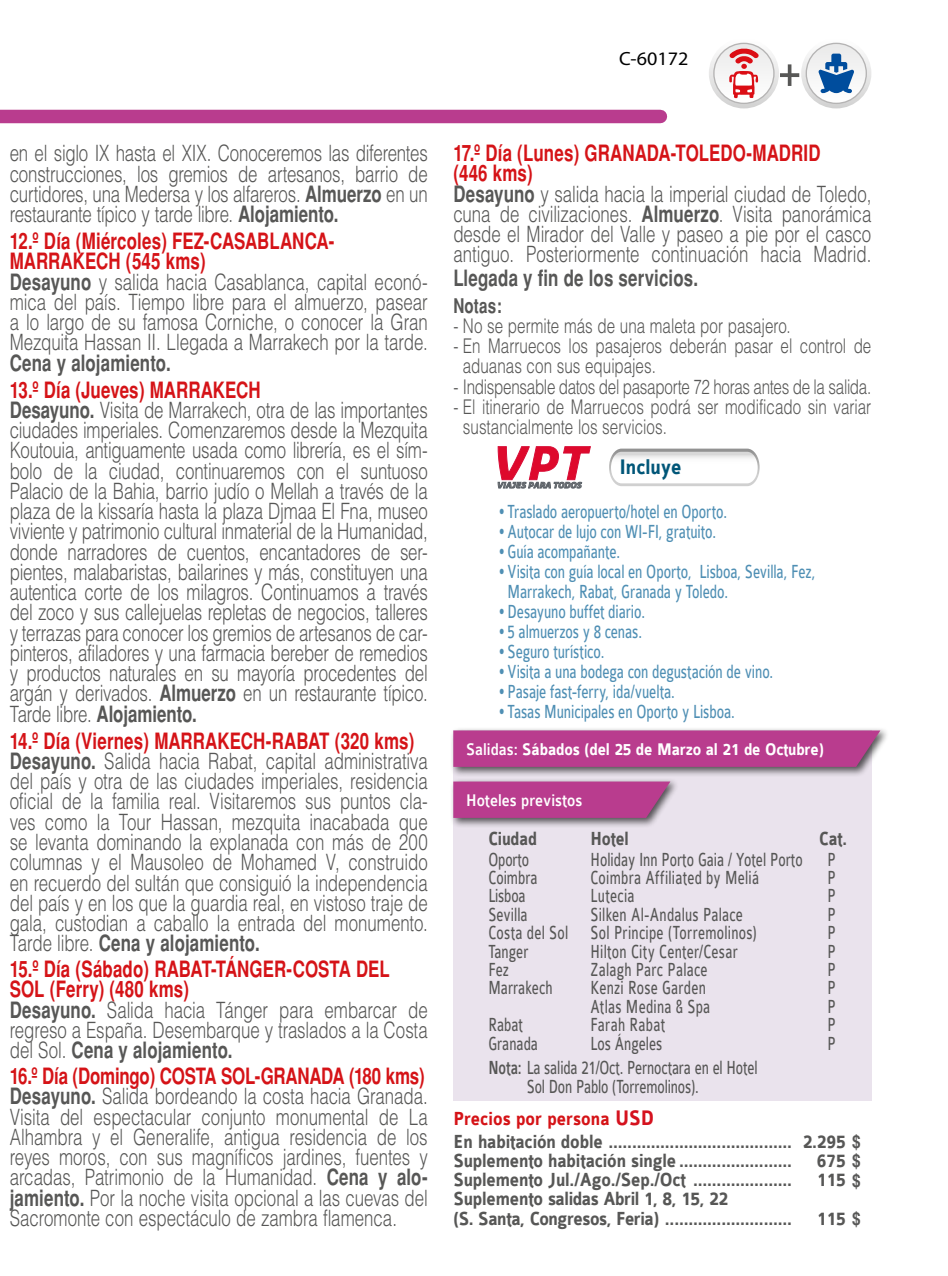
<style>
.page{position:relative;width:948px;height:1276px;background:#fff}
.page>*{position:absolute;margin:0;border:0;box-sizing:border-box;transform-origin:0 0}
.t1{font:300 22.5px/20.2px "Helvetica";letter-spacing:-.01em;color:#575756;scale:.75 1}
.t2{font:700 22.5px "Helvetica";letter-spacing:.005em;color:#575756;scale:.75 1}
.t3{font:700 22.5px "Colaborate";color:#005678;scale:.85 1}
.t4{font:20.25px/19.1px "Colaborate";letter-spacing:.005em;color:#575756;scale:.7 1}
.t5{font:20.25px/20px "Colaborate";letter-spacing:-.005em;color:#4f8fb4;scale:.71 1}
.t6{font:700 20.25px/19.6px "Colaborate";letter-spacing:-.01em;color:#575756;scale:.85 1}
.t7{font:300 20.25px/20.2px "Helvetica";color:#575756;scale:.75 1}
.t8{font:300 20.25px "Helvetica";letter-spacing:-.02em;color:#575756;scale:.75 1}
.t9{font:700 20.25px "Colaborate";letter-spacing:-.01em;color:#575756;scale:.8 1}
.t10{font:700 20.25px "Helvetica";letter-spacing:.015em;color:#575756;scale:.75 1}
.t11{font:19.12px "Myriad Pro";color:#000;scale:1.05 1}
.t12{font:700 18px "Colaborate";letter-spacing:-.01em;color:#fff;scale:.85 1}
.t13{font:500 18px "Colaborate";color:#fff;scale:.85 1}
.s1{font-weight:700}
.s2{font-weight:700;color:#d51317}
.s3{font-weight:500}
.s4{color:#d51317}
.s5{font-size:22.5px;color:#d5121e}
.s6{font-family:"Helvetica";font-size:18px}
</style>
<div class="page">
<div style="left:453px;top:730px;width:418px;height:371px;background:#eae3ed"></div>
<div style="left:0;top:110px;width:660px;height:13px;background:#b93c8e"></div>
<div style="left:449px;top:778px;width:230px;height:50px;background:#000;opacity:.65"></div>
<svg style="left:453px;top:781px;width:217px;height:37px;background:#b84490"></svg>
<svg style="left:609px;top:448px;width:150px;height:38px"></svg>
<svg style="left:498px;top:446px;width:92px;height:42px"></svg>
<div style="left:449px;top:727px;width:440px;height:50px;background:#000;opacity:.65"></div>
<svg style="left:453px;top:730px;width:427px;height:37px;background:#b8418f"></svg>
<svg style="left:780px;top:64px;width:19px;height:22px"></svg>
<svg style="left:708px;top:38px;width:70px;height:70px"></svg>
<svg style="left:713px;top:43px;width:60px;height:60px"></svg>
<div style="left:713px;top:43px;width:61px;height:61px;border:1px solid #b5b4b4;border-radius:50%"></div>
<svg style="left:728px;top:48px;width:30px;height:51px"></svg>
<svg style="left:801px;top:38px;width:70px;height:70px"></svg>
<svg style="left:806px;top:43px;width:60px;height:60px"></svg>
<div style="left:805px;top:43px;width:61px;height:61px;border:1px solid #b5b4b4;border-radius:50%"></div>
<svg style="left:818px;top:54px;width:35px;height:39px"></svg>
<p class="t11" style="left:619px;top:47px;width:68px">C-60172</p>
<p class="t1" style="left:10px;top:142px;width:559px;text-align:justify">en el siglo IX hasta el XIX. Conoceremos las diferentes construcciones, los gremios de artesanos, barrio de curtidores, una Medersa y los alfareros. <span class="s1">Almuerzo</span> en un restaurante típico y tarde libre. <span class="s1">Alojamiento.</span></p>
<p class="t1" style="left:10px;top:230px;width:559px"><span class="s2">12.º Día (Miércoles) FEZ-CASABLANCA-MARRAKECH (545 kms)<br></span><span class="s1">Desayuno</span> y salida hacia Casablanca, capital econó&shy;mica del país. Tiempo libre para el almuerzo, pasear a lo largo de su famosa Corniche, o conocer la Gran Mezquita Hassan II. Llegada a Marrakech por la tarde.</p>
<p class="t2" style="left:10px;top:349px;width:216px">Cena y alojamiento.</p>
<p class="t1" style="left:10px;top:379px;width:559px"><span class="s2">13.º Día (Jueves) MARRAKECH<br></span><span class="s1">Desayuno.</span> Visita de Marrakech, otra de las importantes ciudades imperiales. Comenzaremos desde la Mezquita Koutouia, antiguamente usada como librería, es el sím&shy;bolo de la ciudad, continuaremos con el suntuoso Palacio de la Bahia, barrio judío o Mellah a través de la plaza de la kissaría hasta la plaza Djmaa El Fna, museo viviente y patrimonio cultural inmaterial de la Humanidad, donde narradores de cuentos, encantadores de ser&shy;pientes, malabaristas, bailarines y más, constituyen una autentica corte de los milagros. Continuamos a través del zoco y sus callejuelas repletas de negocios, talleres y terrazas para conocer los gremios de artesanos de car&shy;pinteros, afiladores y una farmacia bereber de remedios y productos naturales en su mayoría procedentes del argán y derivados. <span class="s1">Almuerzo</span> en un restaurante típico.<br>Tarde libre. <span class="s1">Alojamiento.</span></p>
<p class="t1" style="left:10px;top:730px;width:559px"><span class="s2">14.º Día (Viernes) MARRAKECH-RABAT (320 kms)<br></span><span class="s1">Desayuno.</span> Salida hacia Rabat, capital administrativa del país y otra de las ciudades imperiales, residencia oficial de la familia real. Visitaremos sus puntos cla&shy;ves como la Tour Hassan, mezquita inacabada que se levanta dominando la explanada con más de 200 columnas y el Mausoleo de Mohamed V, construido en recuerdo del sultán que consiguió la independencia del país y en los que la guardia real, en vistoso traje de gala, custodian a caballo la entrada del monumento.<br>Tarde libre. <span class="s1">Cena y alojamiento.</span></p>
<p class="t1" style="left:10px;top:958px;width:559px"><span class="s2">15.º Día (Sábado) RABAT-TÁNGER-COSTA DEL SOL (Ferry) (480 kms)<br></span><span class="s1">Desayuno.</span> Salida hacia Tánger para embarcar de regreso a España. Desembarque y traslados a la Costa del Sol. <span class="s1">Cena y alojamiento.</span></p>
<p class="t1" style="left:10px;top:1065px;width:559px"><span class="s2">16.º Día (Domingo) COSTA SOL-GRANADA (180 kms)<br></span><span class="s1">Desayuno.</span> Salida bordeando la costa hacia Granada.<br>Visita del espectacular conjunto monumental de La Alhambra y el Generalife, antigua residencia de los reyes moros, con sus magníficos jardines, fuentes y arcadas, Patrimonio de la Humanidad. <span class="s1">Cena y alo&shy;jamiento.</span> Por la noche visita opcional a las cuevas del Sacromonte con espectáculo de zambra flamenca.</p>
<p class="t1" style="left:453px;top:142px;width:559px"><span class="s2">17.º Día (Lunes) GRANADA-TOLEDO-MADRID<br>(446 kms)<br></span><span class="s1">Desayuno</span> y salida hacia la imperial ciudad de Toledo, cuna de civilizaciones. <span class="s1">Almuerzo</span>. Visita panorámica desde el Mirador del Valle y paseo a pie por el casco antiguo. Posteriormente continuación hacia Madrid.</p>
<p class="t2" style="left:453px;top:264px;width:328px">Llegada y fin de los servicios.</p>
<p class="t10" style="left:453px;top:294px;width:66px">Notas:</p>
<p class="t7" style="left:453px;top:315px;width:451px">- No se permite más de una maleta por pasajero.</p>
<p class="t7" style="left:463px;top:335px;width:546px;text-indent:-10px">- En Marruecos los pasajeros deberán pasar el control de aduanas con sus equipajes.</p>
<p class="t8" style="left:453px;top:374px;width:559px">- Indispensable datos del pasaporte 72 horas antes de la salida.</p>
<p class="t7" style="left:463px;top:396px;width:546px;text-indent:-10px">- El itinerario de Marruecos podrá ser modificado sin variar sustancialmente los servicios.</p>
<p class="t3" style="left:619px;top:455px;width:74px">Incluye</p>
<p class="t5" style="left:498px;top:502px;width:324px">• Traslado aeropuerto/hotel en Oporto.</p>
<p class="t5" style="left:498px;top:522px;width:309px">• Autocar de lujo con WI-FI, gratuito.</p>
<p class="t5" style="left:498px;top:542px;width:173px">• Guía acompañante.</p>
<p class="t5" style="left:507px;top:562px;width:435px;text-indent:-10px">• Visita con guía local en Oporto, Lisboa, Sevilla, Fez,<br>Marrakech, Rabat, Granada y Toledo.</p>
<p class="t5" style="left:498px;top:602px;width:208px">• Desayuno buffet diario.</p>
<p class="t5" style="left:498px;top:622px;width:204px">• 5 almuerzos y 8 cenas.</p>
<p class="t5" style="left:498px;top:642px;width:151px">• Seguro turístico.</p>
<p class="t5" style="left:498px;top:662px;width:389px">• Visita a una bodega con degustación de vino.</p>
<p class="t5" style="left:498px;top:682px;width:251px">• Pasaje fast-ferry, ida/vuelta.</p>
<p class="t5" style="left:498px;top:702px;width:335px">• Tasas Municipales en Oporto y Lisboa.</p>
<p class="t12" style="left:466px;top:739px;width:422px"><span class="s3">Salidas:</span> Sábados (del 25 de Marzo al 21 de Octubre)</p>
<p class="t13" style="left:466px;top:790px;width:138px">Hoteles previstos</p>
<p class="t9" style="left:488px;top:827px;width:62px">Ciudad</p>
<p class="t9" style="left:590px;top:827px;width:49px">Hotel</p>
<p class="t9" style="left:819px;top:827px;width:36px">Cat.</p>
<p class="t4" style="left:488px;top:850px;width:60px">Oporto</p>
<p class="t4" style="left:590px;top:850px;width:351px">Holiday Inn Porto Gaia / Yotel Porto P</p>
<p class="t4" style="left:488px;top:868px;width:72px">Coimbra</p>
<p class="t4" style="left:590px;top:868px;width:242px">Coimbra Affiliated by Meliá</p>
<p class="t4" style="left:827px;top:868px;width:13px">P</p>
<p class="t4" style="left:488px;top:886px;width:55px">Lisboa</p>
<p class="t4" style="left:590px;top:886px;width:64px">Lutecia</p>
<p class="t4" style="left:827px;top:886px;width:13px">P</p>
<p class="t4" style="left:488px;top:905px;width:57px">Sevilla</p>
<p class="t4" style="left:590px;top:905px;width:219px">Silken Al-Andalus Palace</p>
<p class="t4" style="left:827px;top:905px;width:13px">P</p>
<p class="t4" style="left:488px;top:923px;width:384px">Costa del Sol Sol Principe (Torremolinos)</p>
<p class="t4" style="left:827px;top:923px;width:13px">P</p>
<p class="t4" style="left:488px;top:942px;width:59px">Tanger</p>
<p class="t4" style="left:590px;top:942px;width:212px">Hilton City Center/Cesar</p>
<p class="t4" style="left:827px;top:942px;width:13px">P</p>
<p class="t4" style="left:488px;top:960px;width:31px">Fez</p>
<p class="t4" style="left:590px;top:960px;width:169px">Zalagh Parc Palace</p>
<p class="t4" style="left:827px;top:960px;width:13px">P</p>
<p class="t4" style="left:488px;top:978px;width:93px">Marrakech</p>
<p class="t4" style="left:590px;top:978px;width:166px">Kenzi Rose Garden</p>
<p class="t4" style="left:827px;top:978px;width:13px">P</p>
<p class="t4" style="left:590px;top:997px;width:173px">Atlas Medina &amp; Spa</p>
<p class="t4" style="left:827px;top:997px;width:13px">P</p>
<p class="t4" style="left:488px;top:1015px;width:51px">Rabat</p>
<p class="t4" style="left:590px;top:1015px;width:108px">Farah Rabat</p>
<p class="t4" style="left:827px;top:1015px;width:13px">P</p>
<p class="t4" style="left:488px;top:1034px;width:72px">Granada</p>
<p class="t4" style="left:590px;top:1034px;width:104px">Los Ángeles</p>
<p class="t4" style="left:827px;top:1034px;width:13px">P</p>
<p class="t4" style="left:526px;top:1058px;width:331px;text-indent:-38px"><span class="s3">Nota:</span> La salida 21/Oct. Pernoctara en el Hotel<br>Sol Don Pablo (Torremolinos).</p>
<p class="t6" style="left:453px;top:1108px;width:480px;line-height:22.3px"><span class="s4">Precios por persona</span> <span class="s5">USD<br></span>En habitación doble ....................................... 2.295 <span class="s6">$</span></p>
<p class="t6" style="left:453px;top:1151px;width:480px">Suplemento habitación single ........................ 675 <span class="s6">$ </span>Suplemento Jul./Ago./Sep./Oct ..................... 115 <span class="s6">$ </span>Suplemento salidas Abril 1, 8, 15, 22<br>(S. Santa, Congresos, Feria) ........................... 115 <span class="s6">$</span></p>
</div>
